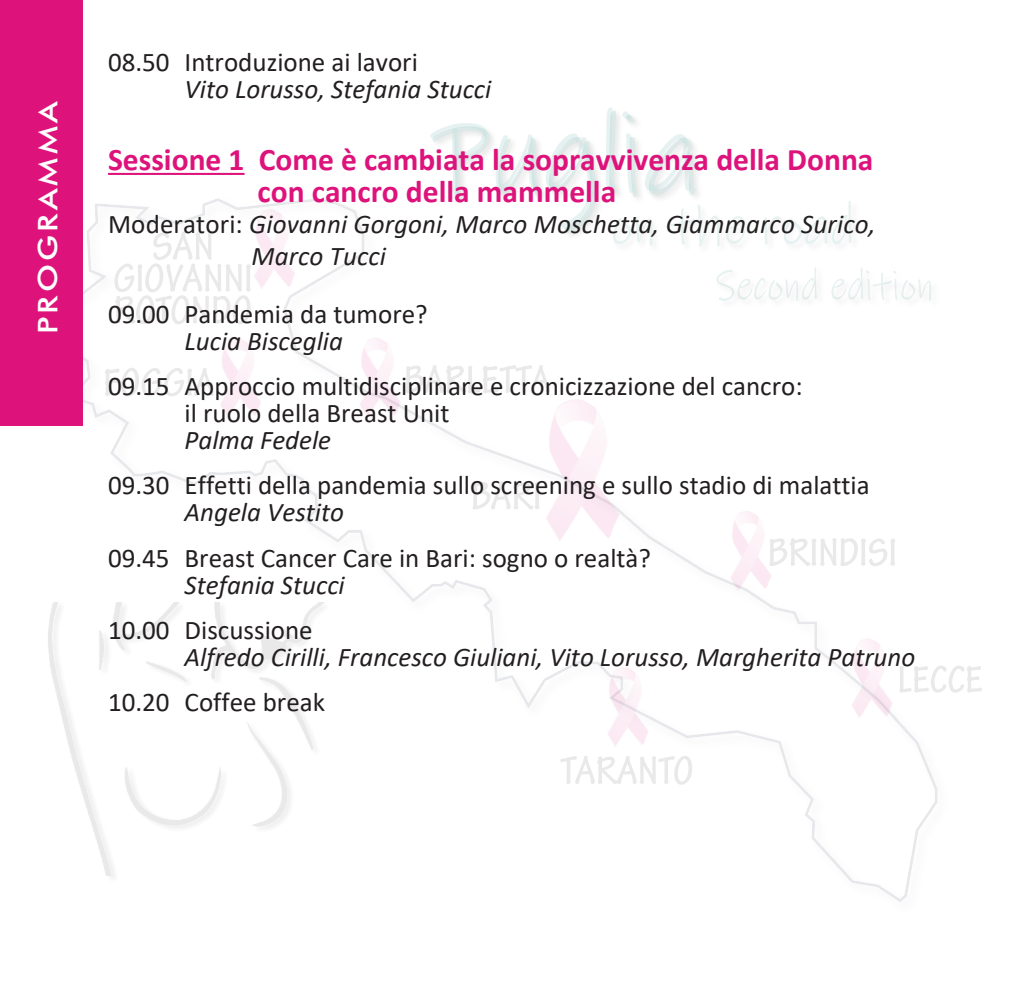
<style>
.page{position:relative;width:1021px;height:989px;background:#fff}
.page>*{position:absolute;margin:0;border:0;box-sizing:border-box;transform-origin:0 0}
.Normale{font:700 31.5px "Calibri";color:#dd137b}
.Normale-2{font:27px "Calibri";color:#231f20}
.Normale-3{font:italic 27px "Calibri";color:#231f20}
.Normale-4{font:500 27px "Futura BT";letter-spacing:.1em;color:#fff;scale:1.2 1}
.s1{font-style:normal}
</style>
<div class="page">
<svg style="left:795px;top:538px;width:100px;height:28px"></svg>
<svg style="left:917px;top:666px;width:65px;height:26px"></svg>
<svg style="left:560px;top:756px;width:132px;height:28px"></svg>
<svg style="left:425px;top:365px;width:125px;height:28px"></svg>
<svg style="left:105px;top:368px;width:87px;height:29px"></svg>
<svg style="left:114px;top:232px;width:137px;height:92px"></svg>
<svg style="left:473px;top:482px;width:26px;height:27px"></svg>
<img style="left:499px;top:391px;width:164px;height:156px">
<img style="left:704px;top:511px;width:91px;height:91px">
<img style="left:825px;top:639px;width:92px;height:91px">
<img style="left:581px;top:662px;width:92px;height:96px">
<img style="left:333px;top:338px;width:92px;height:83px">
<img style="left:194px;top:338px;width:67px;height:79px">
<img style="left:228px;top:205px;width:91px;height:96px">
<svg style="left:430px;top:107px;width:421px;height:140px"></svg>
<svg style="left:716px;top:267px;width:215px;height:34px"></svg>
<hr style="left:108px;top:173px;width:136px;height:2px;background:#dd137b">
<div style="left:0;top:0;width:83px;height:425px;background:#dd137b"></div>
<p class="Normale-4" style="left:32px;top:334px;width:196px;rotate:-90deg">PROGRAMMA</p>
<p class="Normale-2" style="left:108px;top:44px;width:311px">08.50 Introduzione ai lavori</p>
<p class="Normale-3" style="left:185px;top:71px;width:308px">Vito Lorusso, Stefania Stucci</p>
<p class="Normale" style="left:108px;top:138px;width:767px">Sessione 1 Come è cambiata la sopravvivenza della Donna</p>
<p class="Normale" style="left:258px;top:169px;width:360px">con cancro della mammella</p>
<p class="Normale-3" style="left:108px;top:206px;width:768px"><span class="s1">Moderatori:</span> Giovanni Gorgoni, Marco Moschetta, Giammarco Surico,</p>
<p class="Normale-3" style="left:251px;top:237px;width:136px">Marco Tucci</p>
<p class="Normale-2" style="left:108px;top:296px;width:321px">09.00 Pandemia da tumore?</p>
<p class="Normale-3" style="left:185px;top:323px;width:160px">Lucia Bisceglia</p>
<p class="Normale-2" style="left:108px;top:368px;width:696px">09.15 Approccio multidisciplinare e cronicizzazione del cancro:</p>
<p class="Normale-2" style="left:185px;top:395px;width:266px">il ruolo della Breast Unit</p>
<p class="Normale-3" style="left:185px;top:422px;width:148px">Palma Fedele</p>
<p class="Normale-2" style="left:108px;top:467px;width:763px">09.30 Effetti della pandemia sullo screening e sullo stadio di malattia</p>
<p class="Normale-3" style="left:185px;top:494px;width:161px">Angela Vestito</p>
<p class="Normale-2" style="left:108px;top:539px;width:544px">09.45 Breast Cancer Care in Bari: sogno o realtà?</p>
<p class="Normale-3" style="left:185px;top:566px;width:162px">Stefania Stucci</p>
<p class="Normale-2" style="left:108px;top:611px;width:206px">10.00 Discussione</p>
<p class="Normale-3" style="left:185px;top:638px;width:732px">Alfredo Cirilli, Francesco Giuliani, Vito Lorusso, Margherita Patruno</p>
<p class="Normale-2" style="left:108px;top:683px;width:218px">10.20 Coffee break</p>
</div>
